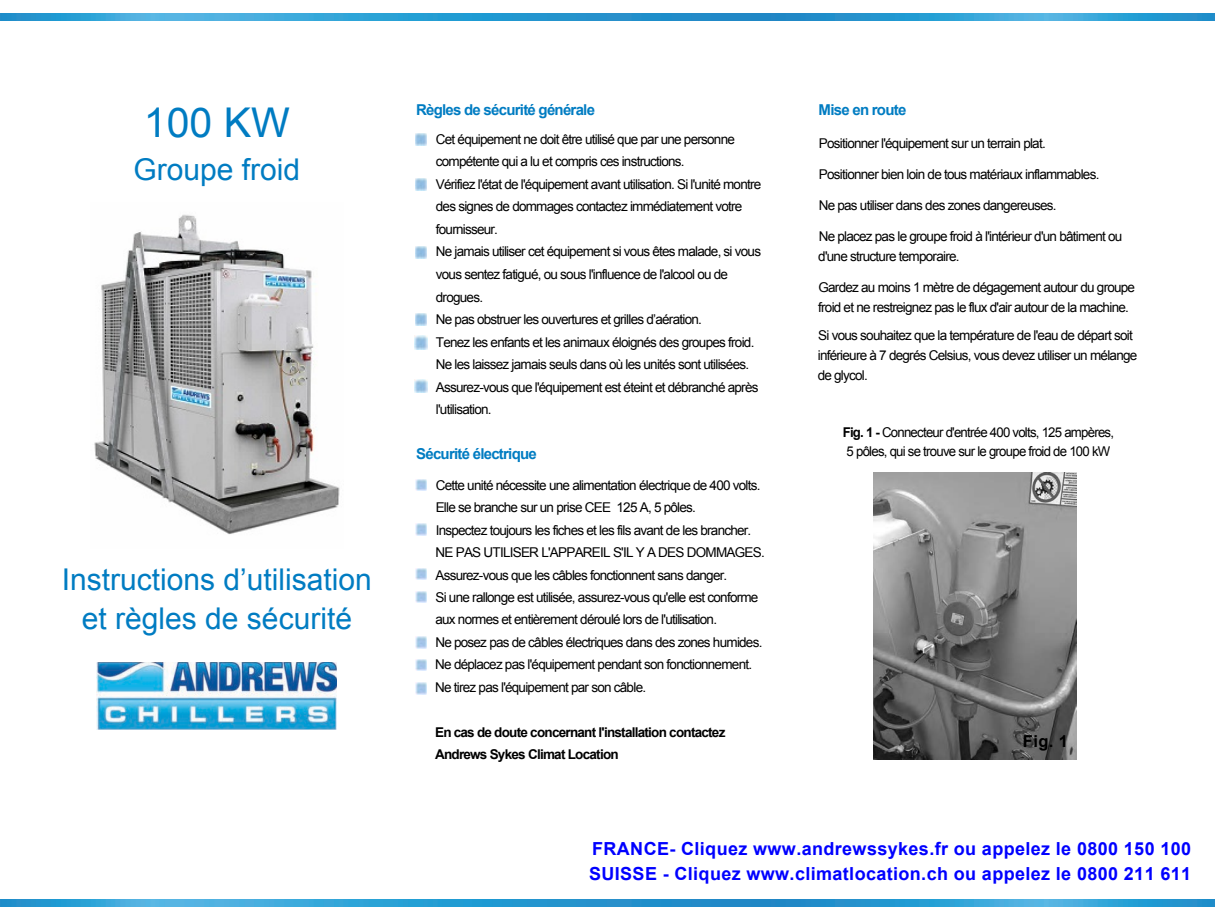
<style>
.page{position:relative;width:1215px;height:918px;background:#fff}
.page>*{position:absolute;margin:0;border:0;box-sizing:border-box;transform-origin:0 0}
.t1{font:41.1px "Arial";color:#007cc2}
.t2{font:30px/39.2px "Arial";color:#007cc2;text-align:center}
.t3{font:700 18px/25.2px "Arial";letter-spacing:.02em;color:#00f}
.t4{font:700 16.5px "Arial";color:#000}
.t5{font:700 15px "Arial";letter-spacing:-.05em;color:#007cc2}
.t6{font:13.5px/22.5px "Arial";letter-spacing:-.055em;color:#000}
.t7{font:700 13.5px/22.4px "Arial";letter-spacing:-.055em;color:#000}
.s1{font-weight:700}
</style>
<div class="page">
<img style="left:0;top:900px;width:1215px;height:6px">
<img style="left:0;top:14px;width:1215px;height:6px">
<img style="left:97px;top:662px;width:240px;height:68px">
<img style="left:873px;top:473px;width:203px;height:287px">
<svg style="left:415px;top:479px;width:12px;height:11px"></svg>
<svg style="left:415px;top:524px;width:12px;height:11px"></svg>
<svg style="left:415px;top:569px;width:12px;height:11px"></svg>
<svg style="left:415px;top:592px;width:12px;height:11px"></svg>
<svg style="left:415px;top:659px;width:12px;height:12px"></svg>
<svg style="left:415px;top:683px;width:12px;height:11px"></svg>
<svg style="left:415px;top:134px;width:12px;height:11px"></svg>
<svg style="left:415px;top:247px;width:12px;height:11px"></svg>
<svg style="left:415px;top:314px;width:12px;height:11px"></svg>
<svg style="left:415px;top:336px;width:12px;height:13px"></svg>
<svg style="left:415px;top:379px;width:12px;height:13px"></svg>
<svg style="left:415px;top:179px;width:12px;height:11px"></svg>
<svg style="left:415px;top:637px;width:12px;height:11px"></svg>
<img style="left:94px;top:214px;width:246px;height:321px">
<h1 class="t1" style="left:144px;top:96px;width:148px">100 KW</h1>
<h2 class="t2" style="left:134px;top:150px;width:168px">Groupe froid</h2>
<h2 class="t2" style="left:62px;top:560px;width:312px">Instructions d’utilisation et règles de sécurité</h2>
<p class="t5" style="left:416px;top:100px;width:180px">Règles de sécurité générale</p>
<p class="t6" style="left:436px;top:128px;width:327px">Cet équipement ne doit être utilisé que par une personne compétente qui a lu et compris ces instructions.<br>Vérifiez l'état de l'équipement avant utilisation. Si l'unité montre des signes de dommages contactez immédiatement votre fournisseur.<br>Ne jamais utiliser cet équipement si vous êtes malade, si vous vous sentez fatigué, ou sous l'influence de l'alcool ou de drogues.<br>Ne pas obstruer les ouvertures et grilles d’aération.<br>Tenez les enfants et les animaux éloignés des groupes froid.<br>Ne les laissez jamais seuls dans où les unités sont utilisées.<br>Assurez-vous que l'équipement est éteint et débranché après l'utilisation.</p>
<p class="t5" style="left:416px;top:444px;width:122px">Sécurité électrique</p>
<p class="t6" style="left:435px;top:474px;width:331px">Cette unité nécessite une alimentation électrique de 400 volts.<br>Elle se branche sur un prise CEE 125 A, 5 pôles.<br>Inspectez toujours les fiches et les fils avant de les brancher.<br>NE PAS UTILISER L'APPAREIL S'IL Y A DES DOMMAGES.<br>Assurez-vous que les câbles fonctionnent sans danger.<br>Si une rallonge est utilisée, assurez-vous qu'elle est conforme aux normes et entièrement déroulé lors de l'utilisation.<br>Ne posez pas de câbles électriques dans des zones humides.<br>Ne déplacez pas l'équipement pendant son fonctionnement.<br>Ne tirez pas l'équipement par son câble.</p>
<p class="t7" style="left:435px;top:721px;width:292px">En cas de doute concernant l'installation contactez<br>Andrews Sykes Climat Location</p>
<p class="t5" style="left:819px;top:100px;width:89px">Mise en route</p>
<p class="t6" style="left:819px;top:132px;width:228px">Positionner l'équipement sur un terrain plat.</p>
<p class="t6" style="left:819px;top:163px;width:282px">Positionner bien loin de tous matériaux inflammables.</p>
<p class="t6" style="left:819px;top:194px;width:239px">Ne pas utiliser dans des zones dangereuses.</p>
<p class="t6" style="left:818px;top:226px;width:306px;line-height:20.2px">Ne placez pas le groupe froid à l'intérieur d'un bâtiment ou d'une structure temporaire.</p>
<p class="t6" style="left:818px;top:277px;width:318px;line-height:20.2px">Gardez au moins 1 mètre de dégagement autour du groupe froid et ne restreignez pas le flux d'air autour de la machine.</p>
<p class="t6" style="left:818px;top:325px;width:321px;line-height:20.2px">Si vous souhaitez que la température de l'eau de départ soit inférieure à 7 degrés Celsius, vous devez utiliser un mélange de glycol.</p>
<p class="t6" style="left:843px;top:423px;width:273px;line-height:18.9px"><span class="s1">Fig. 1 -</span> Connecteur d'entrée 400 volts, 125 ampères,<br>5 pôles, qui se trouve sur le groupe froid de 100 kW</p>
<p class="t4" style="left:1023px;top:730px;width:46px">Fig. 1</p>
<h3 class="t3" style="left:589px;top:836px;width:604px">FRANCE- Cliquez www.andrewssykes.fr ou appelez le 0800 150 100<br>SUISSE - Cliquez www.climatlocation.ch ou appelez le 0800 211 611</h3>
</div>
